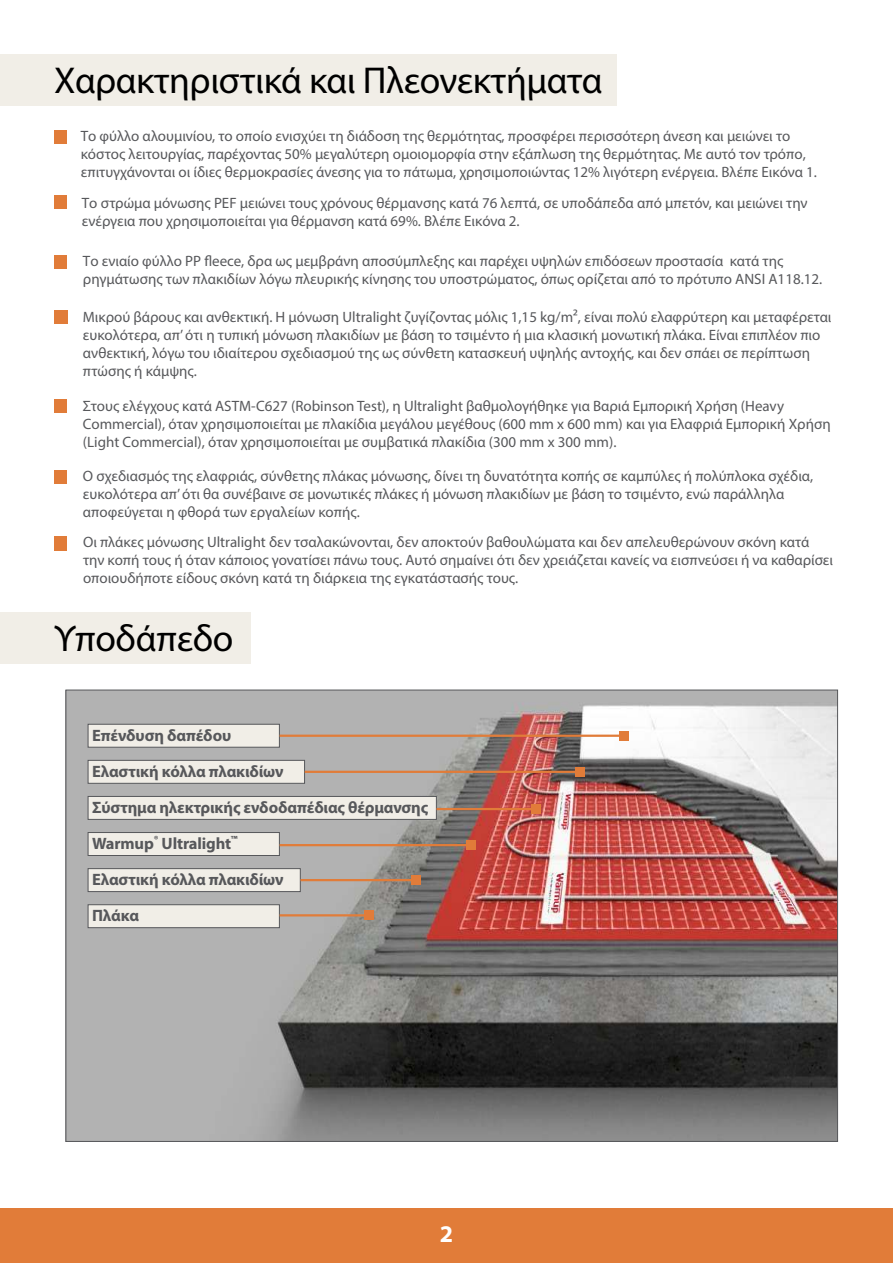
<style>
.page{position:relative;width:893px;height:1263px;background:#fff}
.page>*{position:absolute;margin:0;border:0;box-sizing:border-box;transform-origin:0 0}
.t1{font:37.5px "Myriad Pro";letter-spacing:-.01em;color:#000}
.t2{font:700 24px "Myriad Pro";color:#fff}
.t3{font:700 16.5px/36.2px "Myriad Pro";letter-spacing:-.01em;color:#57585b}
.t4{font:15px/18px "Myriad Pro";color:#57585b}
</style>
<div class="page">
<div style="left:0;top:1209px;width:893px;height:54px;background:#e17c39"></div>
<div style="left:0;top:54px;width:617px;height:51px;background:#f1eee7"></div>
<div style="left:0;top:612px;width:251px;height:51px;background:#f1eee7"></div>
<div style="left:54px;top:131px;width:13px;height:13px;background:#e17c39"></div>
<div style="left:54px;top:196px;width:13px;height:13px;background:#e17c39"></div>
<div style="left:54px;top:255px;width:13px;height:13px;background:#e17c39"></div>
<div style="left:54px;top:310px;width:14px;height:13px;background:#e17c39"></div>
<div style="left:54px;top:470px;width:13px;height:13px;background:#e17c39"></div>
<div style="left:54px;top:536px;width:13px;height:15px;background:#e17c39"></div>
<div style="left:54px;top:400px;width:13px;height:13px;background:#e17c39"></div>
<img style="left:68px;top:692px;width:768px;height:448px">
<div style="left:88px;top:724px;width:192px;height:23px;background:#f1eee7;border:1px solid #57585b"></div>
<div style="left:88px;top:760px;width:217px;height:23px;background:#f1eee7;border:1px solid #57585b"></div>
<div style="left:88px;top:796px;width:349px;height:23px;background:#f1eee7;border:1px solid #57585b"></div>
<div style="left:88px;top:832px;width:192px;height:24px;background:#f1eee7;border:1px solid #57585b"></div>
<div style="left:88px;top:868px;width:212px;height:24px;background:#f1eee7;border:1px solid #57585b"></div>
<div style="left:88px;top:904px;width:192px;height:24px;background:#f1eee7;border:1px solid #57585b"></div>
<hr style="left:280px;top:735px;width:344px;height:2px;background:#e17c39">
<div style="left:619px;top:731px;width:9px;height:9px;background:#e17c39"></div>
<hr style="left:305px;top:771px;width:275px;height:2px;background:#e17c39">
<div style="left:576px;top:767px;width:9px;height:9px;background:#e17c39"></div>
<hr style="left:437px;top:808px;width:99px;height:2px;background:#e17c39">
<div style="left:531px;top:804px;width:9px;height:9px;background:#e17c39"></div>
<hr style="left:280px;top:844px;width:191px;height:2px;background:#e17c39">
<div style="left:467px;top:841px;width:9px;height:9px;background:#e17c39"></div>
<hr style="left:300px;top:879px;width:116px;height:2px;background:#e17c39">
<div style="left:412px;top:876px;width:9px;height:9px;background:#e17c39"></div>
<hr style="left:280px;top:914px;width:89px;height:2px;background:#e17c39">
<div style="left:364px;top:911px;width:9px;height:9px;background:#e17c39"></div>
<h1 class="t1" style="left:54px;top:62px;width:550px">Χαρακτηριστικά και Πλεονεκτήματα</h1>
<p class="t4" style="left:81px;top:127px;width:738px">Το φύλλο αλουμινίου, το οποίο ενισχύει τη διάδοση της θερμότητας, προσφέρει περισσότερη άνεση και μειώνει το κόστος λειτουργίας, παρέχοντας 50% μεγαλύτερη ομοιομορφία στην εξάπλωση της θερμότητας. Με αυτό τον τρόπο, επιτυγχάνονται οι ίδιες θερμοκρασίες άνεσης για το πάτωμα, χρησιμοποιώντας 12% λιγότερη ενέργεια. Βλέπε Εικόνα 1.</p>
<p class="t4" style="left:82px;top:194px;width:727px">Το στρώμα μόνωσης PEF μειώνει τους χρόνους θέρμανσης κατά 76 λεπτά, σε υπoδάπεδα από μπετόν, και μειώνει την ενέργεια που χρησιμοποιείται για θέρμανση κατά 69%. Βλέπε Εικόνα 2.</p>
<p class="t4" style="left:83px;top:253px;width:741px">Το ενιαίο φύλλο PP fleece, δρα ως μεμβράνη αποσύμπλεξης και παρέχει υψηλών επιδόσεων προστασία κατά της ρηγμάτωσης των πλακιδίων λόγω πλευρικής κίνησης του υποστρώματος, όπως ορίζεται από το πρότυπο ANSI A118.12.</p>
<p class="t4" style="left:83px;top:308px;width:750px">Μικρού βάρους και ανθεκτική. Η μόνωση Ultralight ζυγίζοντας μόλις 1,15 kg/m², είναι πολύ ελαφρύτερη και μεταφέρεται ευκολότερα, απ’ ότι η τυπική μόνωση πλακιδίων με βάση το τσιμέντο ή μια κλασική μονωτική πλάκα. Είναι επιπλέον πιο ανθεκτική, λόγω του ιδιαίτερου σχεδιασμού της ως σύνθετη κατασκευή υψηλής αντοχής, και δεν σπάει σε περίπτωση πτώσης ή κάμψης.</p>
<p class="t4" style="left:83px;top:397px;width:749px">Στους ελέγχους κατά ASTM-C627 (Robinson Test), η Ultralight βαθμολογήθηκε για Βαριά Εμπορική Χρήση (Heavy<br>Commercial), όταν χρησιμοποιείται με πλακίδια μεγάλου μεγέθους (600 mm x 600 mm) και για Ελαφριά Εμπορική Χρήση (Light Commercial), όταν χρησιμοποιείται με συμβατικά πλακίδια (300 mm x 300 mm).</p>
<p class="t4" style="left:83px;top:468px;width:732px">Ο σχεδιασμός της ελαφριάς, σύνθετης πλάκας μόνωσης, δίνει τη δυνατότητα κοπής σε καμπύλες ή πολύπλοκα σχέδια, ευκολότερα απ’ ότι θα συνέβαινε σε μονωτικές πλάκες ή μόνωση πλακιδίων με βάση το τσιμέντο, ενώ παράλληλα αποφεύγεται η φθορά των εργαλείων κοπής.</p>
<p class="t4" style="left:83px;top:533px;width:752px">Οι πλάκες μόνωσης Ultralight δεν τσαλακώνονται, δεν αποκτούν βαθουλώματα και δεν απελευθερώνουν σκόνη κατά την κοπή τους ή όταν κάποιος γονατίσει πάνω τους. Αυτό σημαίνει ότι δεν χρειάζεται κανείς να εισπνεύσει ή να καθαρίσει οποιουδήποτε είδους σκόνη κατά τη διάρκεια της εγκατάστασής τους.</p>
<h1 class="t1" style="left:54px;top:620px;width:181px">Υποδάπεδο</h1>
<p class="t3" style="left:92px;top:719px;width:338px">Επένδυση δαπέδου<br>Ελαστική κόλλα πλακιδίων<br>Σύστημα ηλεκτρικής ενδοδαπέδιας θέρμανσης<br>Warmup<sup>®</sup> Ultralight<sup>™<br></sup>Ελαστική κόλλα πλακιδίων<br>Πλάκα</p>
<h2 class="t2" style="left:440px;top:1225px;width:15px">2</h2>
</div>
